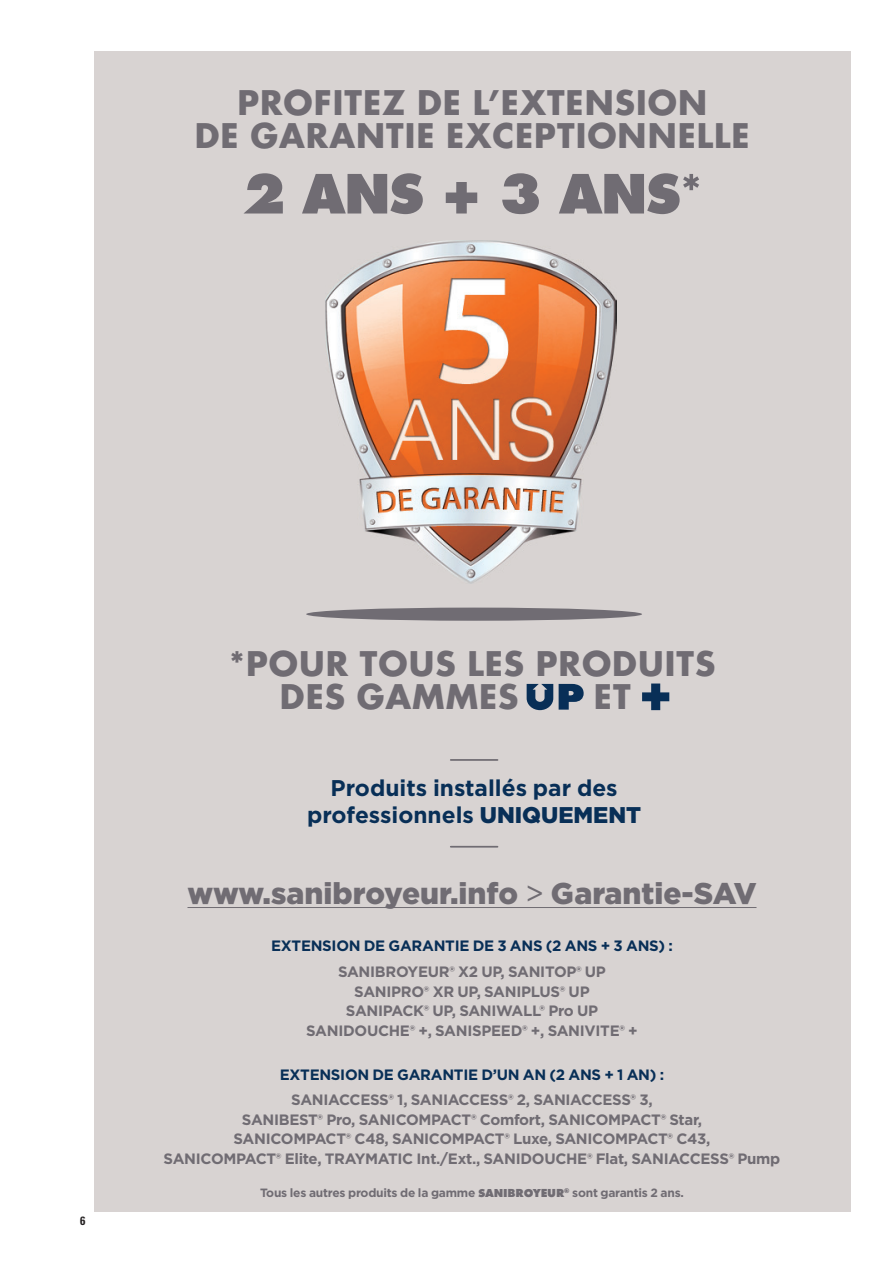
<style>
.page{position:relative;width:893px;height:1263px;background:#fff}
.page>*{position:absolute;margin:0;border:0;box-sizing:border-box;transform-origin:0 0}
.t1{font:800 52.5px "Futura Std";letter-spacing:-.02em;color:#706c73}
.t2{font:700 33px/33px "Futura Std";letter-spacing:.03em;color:#706c73;text-align:center}
.t3{font:900 30px "Gotham";letter-spacing:-.01em;color:#706c73}
.t4{font:700 22.65px/26.2px "Gotham";color:#082f57;text-align:center}
.t5{font:700 15px/19.5px "Gotham";letter-spacing:-.02em;color:#706c73;text-align:center}
.t6{font:700 15px "Gotham";letter-spacing:-.02em;color:#082f57}
.t7{font:700 12px "Gotham";letter-spacing:-.02em;color:#706c73}
.t8{font:700 condensed 12px "Univers LT Std";color:#231f20}
.s1{font-weight:500}
.s2{font-weight:900}
.s3{font-weight:400}
.s4{font-family:"Futura T";font-weight:800}
</style>
<div class="page">
<div style="left:94px;top:51px;width:756px;height:1161px;background:#d8d3d2"></div>
<hr style="left:451px;top:846px;width:46px;height:1px;background:#706c73">
<hr style="left:451px;top:759px;width:46px;height:2px;background:#706c73">
<div style="left:306px;top:608px;width:336px;height:13px;background:#706c73;border-radius:50%"></div>
<hr style="left:187px;top:907px;width:569px;height:1px;background:#706c73">
<img style="left:325px;top:241px;width:291px;height:343px">
<svg style="left:559px;top:684px;width:25px;height:26px"></svg>
<svg style="left:527px;top:684px;width:26px;height:26px"></svg>
<svg style="left:642px;top:683px;width:27px;height:27px"></svg>
<h2 class="t2" style="left:195px;top:85px;width:556px">PROFITEZ DE L’EXTENSION<br>DE GARANTIE EXCEPTIONNELLE</h2>
<h1 class="t1" style="left:242px;top:161px;width:462px">2 ANS + 3 ANS<span class="s1">*</span></h1>
<p class="t8" style="left:80px;top:1213px;width:7px">6</p>
<h2 class="t2" style="left:280px;top:646px;width:437px;text-align:left;text-indent:-51px">*POUR TOUS LES PRODUITS<br>DES GAMMES</h2>
<h2 class="t2" style="left:594px;top:679px;width:38px">ET</h2>
<h3 class="t4" style="left:307px;top:775px;width:336px">Produits installés par des professionnels <span class="s2">UNIQUEMENT</span></h3>
<h3 class="t3" style="left:187px;top:872px;width:570px">www.sanibroyeur.info <span class="s3">&gt;</span> Garantie-SAV</h3>
<p class="t6" style="left:271px;top:936px;width:403px">EXTENSION DE GARANTIE DE 3 ANS (2 ANS + 3 ANS) :</p>
<p class="t5" style="left:306px;top:962px;width:333px">SANIBROYEUR® X2 UP, SANITOP® UP SANIPRO® XR UP, SANIPLUS® UP<br>SANIPACK® UP, SANIWALL® Pro UP SANIDOUCHE® +, SANISPEED® +, SANIVITE® +</p>
<p class="t6" style="left:280px;top:1064px;width:386px">EXTENSION DE GARANTIE D’UN AN (2 ANS + 1 AN) :</p>
<p class="t5" style="left:164px;top:1090px;width:618px">SANIACCESS® 1, SANIACCESS® 2, SANIACCESS® 3,<br>SANIBEST® Pro, SANICOMPACT® Comfort, SANICOMPACT® Star,<br>SANICOMPACT® C48, SANICOMPACT® Luxe, SANICOMPACT® C43,<br>SANICOMPACT® Elite, TRAYMATIC Int./Ext., SANIDOUCHE® Flat, SANIACCESS® Pump</p>
<p class="t7" style="left:260px;top:1185px;width:425px">Tous les autres produits de la gamme <span class="s4">SANIBROYEUR</span><sup>®</sup> sont garantis 2 ans.</p>
</div>
